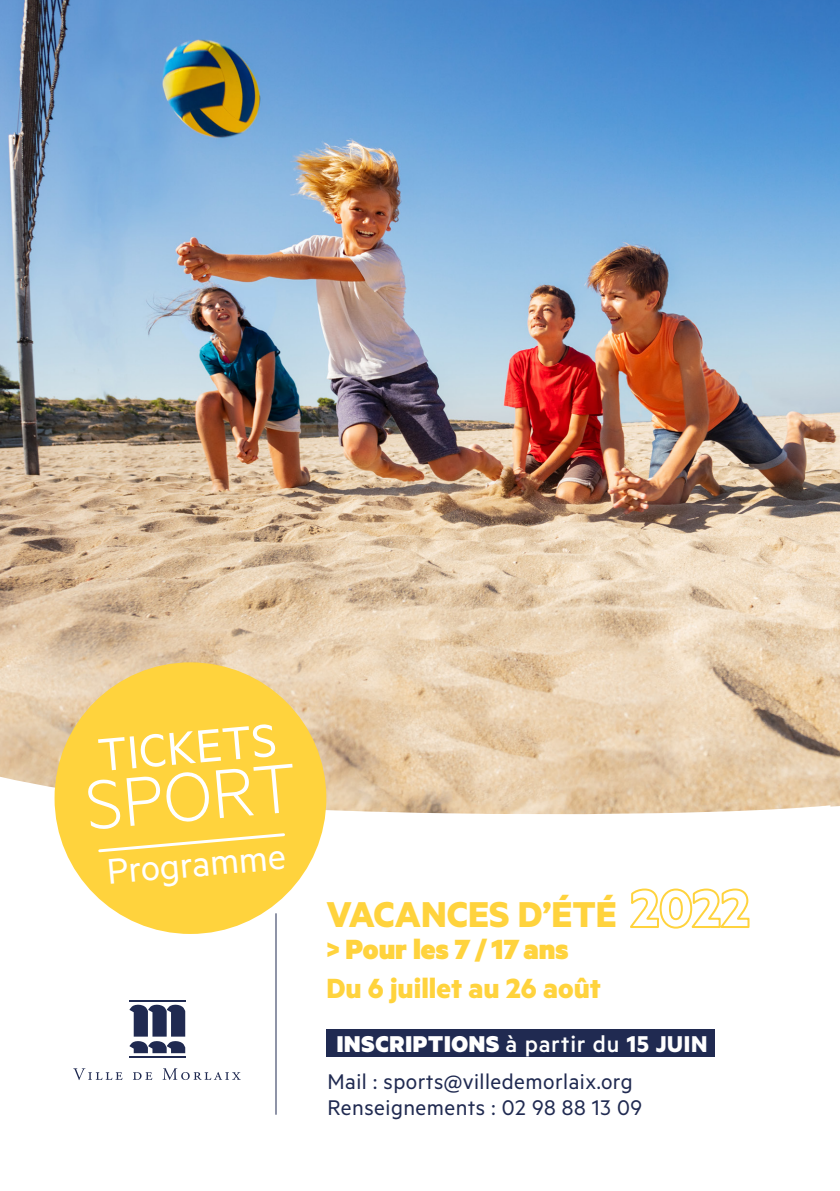
<style>
.page{position:relative;width:840px;height:1191px;background:#fff}
.page>*{position:absolute;margin:0;border:0;box-sizing:border-box;transform-origin:0 0}
.t1{font:700 40.4px "Metric";color:#ffd33d}
.t2{font:40.2px "Metric";color:#fff}
.t3{font:700 31.2px "Metric";color:#ffd33d}
.t4{font:900 31.2px "Metric";color:#ffd33d}
.t5{font:900 25.8px "Metric";letter-spacing:.03em;color:#fff}
.t6{font:24px/25.8px "Metric";letter-spacing:.02em;color:#202a51}
.s1{font-weight:500}
.s2{font-weight:700}
</style>
<div class="page">
<img style="left:0;top:0;width:839px;height:816px">
<svg style="left:630px;top:888px;width:120px;height:41px"></svg>
<hr style="left:275px;top:913px;width:1px;height:201px;background:#202a51">
<div style="left:326px;top:1029px;width:388px;height:28px;background:#202a51"></div>
<svg style="left:73px;top:1068px;width:49px;height:12px"></svg>
<svg style="left:133px;top:1072px;width:19px;height:7px"></svg>
<svg style="left:162px;top:1068px;width:79px;height:12px"></svg>
<svg style="left:129px;top:1004px;width:56px;height:49px"></svg>
<hr style="left:129px;top:1056px;width:56px;height:1px;background:#202a51">
<hr style="left:129px;top:1000px;width:56px;height:1px;background:#202a51">
<div style="left:54px;top:662px;width:272px;height:272px;background:#ffd33d;border-radius:50%"></div>
<svg style="left:88px;top:724px;width:204px;height:129px"></svg>
<h2 class="t2" style="left:105px;top:848px;width:181px;rotate:-5deg">Programme</h2>
<h1 class="t1" style="left:326px;top:890px;width:292px">VACANCES D’ÉTÉ</h1>
<p class="t4" style="left:326px;top:929px;width:243px">&gt; Pour les 7/ 17ans</p>
<p class="t3" style="left:326px;top:969px;width:276px">Du 6 juillet au 26 août</p>
<p class="t5" style="left:336px;top:1027px;width:372px">INSCRIPTIONS <span class="s1">à partir du</span> <span class="s2">15 JUIN</span></p>
<p class="t6" style="left:327px;top:1067px;width:316px">Mail : sports@villedemorlaix.org<br>Renseignements : 02 98 88 13 09</p>
</div>
